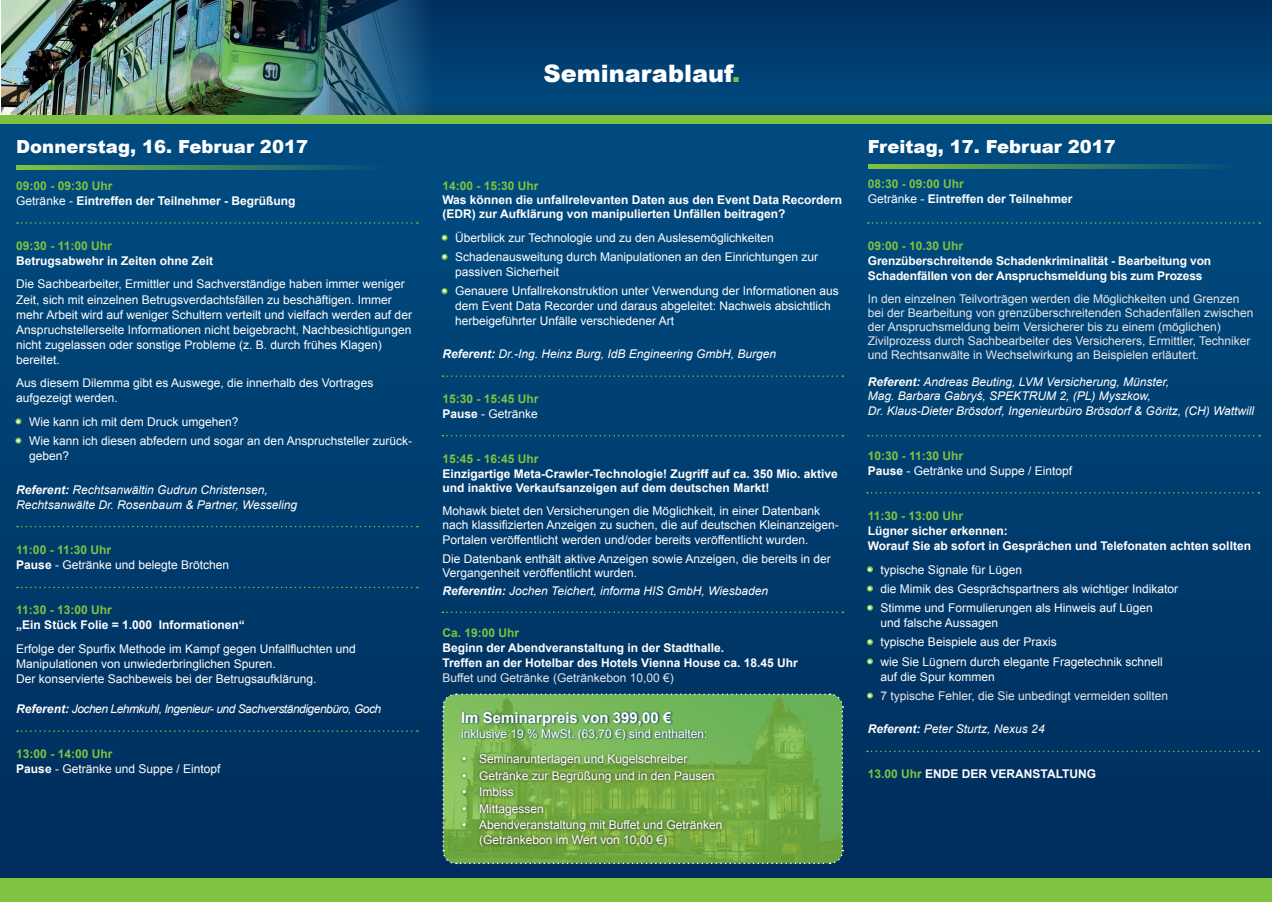
<style>
.page{position:relative;width:1272px;height:902px;background:#fff}
.page>*{position:absolute;margin:0;border:0;box-sizing:border-box;transform-origin:0 0}
.t1{font:900 24px "Arial";color:#fff}
.t2{font:900 18px "Arial";color:#fff}
.t3{font:700 15px "Arial";color:#fff}
.t4{font:12px/15px "Arial";color:#fff}
.t5{font:700 12px/15px "Arial";color:#fff}
.t6{font:12px/14.1px "Arial";color:#e6e7e9}
.t7{font:italic 12px/15px "Arial";color:#fff}
.t8{font:700 12px/15px "Arial";color:#7fc241}
.t9{font:italic 12px "Arial";letter-spacing:-.04em;color:#fff}
.s1{color:#7fc241}
.s2{font-weight:400}
.s3{font-weight:700}
.s4{font-weight:700;color:#7fc241}
.s5{color:#fff}
.s6{font-weight:400;color:#fff}
</style>
<div class="page">
<img style="left:1px;top:0;width:68px;height:115px">
<div style="left:69px;top:0;width:1202px;height:120px;background:#231f20;opacity:.75"></div>
<div style="left:0;top:122px;width:1271px;height:779px;background:linear-gradient(to bottom,#004d81,#002c5b)"></div>
<svg style="left:439px;top:232px;width:11px;height:11px"></svg>
<svg style="left:439px;top:251px;width:11px;height:11px"></svg>
<svg style="left:439px;top:285px;width:11px;height:11px"></svg>
<svg style="left:441px;top:692px;width:402px;height:172px;background:#6ea950"></svg>
<div style="left:0;top:878px;width:1271px;height:23px;background:#7fc241"></div>
<div style="left:0;top:115px;width:1271px;height:8px;background:#7fc241"></div>
<svg style="left:13px;top:416px;width:11px;height:10px"></svg>
<svg style="left:13px;top:435px;width:11px;height:11px"></svg>
<svg style="left:864px;top:563px;width:11px;height:11px"></svg>
<svg style="left:864px;top:583px;width:11px;height:10px"></svg>
<svg style="left:864px;top:602px;width:11px;height:11px"></svg>
<svg style="left:864px;top:636px;width:11px;height:11px"></svg>
<svg style="left:864px;top:655px;width:11px;height:11px"></svg>
<svg style="left:864px;top:690px;width:11px;height:10px"></svg>
<svg style="left:867px;top:164px;width:391px;height:4px;background:#3d8360"></svg>
<div style="left:460px;top:711px;width:248px;height:31px;background:#002e5e;opacity:.9"></div>
<svg style="left:17px;top:222px;width:401px;height:2px"></svg>
<svg style="left:17px;top:526px;width:401px;height:1px"></svg>
<svg style="left:867px;top:222px;width:393px;height:2px"></svg>
<svg style="left:867px;top:492px;width:392px;height:1px"></svg>
<svg style="left:867px;top:435px;width:393px;height:1px"></svg>
<svg style="left:442px;top:435px;width:401px;height:1px"></svg>
<svg style="left:17px;top:730px;width:401px;height:1px"></svg>
<svg style="left:16px;top:165px;width:391px;height:4px;background:#3d8360"></svg>
<svg style="left:17px;top:586px;width:401px;height:2px"></svg>
<svg style="left:442px;top:375px;width:401px;height:2px"></svg>
<svg style="left:867px;top:750px;width:392px;height:2px"></svg>
<svg style="left:442px;top:611px;width:401px;height:2px"></svg>
<div style="left:460px;top:752px;width:266px;height:98px;background:#231f20;opacity:.9"></div>
<h2 class="t2" style="left:16px;top:137px;width:293px">Donnerstag, 16. Februar 2017</h2>
<p class="t5" style="left:16px;top:178px;width:281px"><span class="s1">09:00 - 09:30 Uhr<br></span><span class="s2">Getränke -</span> Eintreffen der Teilnehmer - Begrüßung</p>
<p class="t8" style="left:16px;top:238px;width:97px">09:30 - 11:00 Uhr</p>
<p class="t5" style="left:16px;top:253px;width:198px">Betrugsabwehr in Zeiten ohne Zeit</p>
<p class="t4" style="left:16px;top:277px;width:397px">Die Sachbearbeiter, Ermittler und Sachverständige haben immer weniger Zeit, sich mit einzelnen Betrugsverdachtsfällen zu beschäftigen. Immer mehr Arbeit wird auf weniger Schultern verteilt und vielfach werden auf der Anspruchstellerseite Informationen nicht beigebracht, Nachbesichtigungen nicht zugelassen oder sonstige Probleme (z. B. durch frühes Klagen) bereitet.</p>
<p class="t4" style="left:16px;top:375px;width:358px">Aus diesem Dilemma gibt es Auswege, die innerhalb des Vortrages aufgezeigt werden.</p>
<p class="t4" style="left:16px;top:414px;width:224px">• Wie kann ich mit dem Druck umgehen?</p>
<p class="t4" style="left:29px;top:433px;width:384px;text-indent:-13px">• Wie kann ich diesen abfedern und sogar an den Anspruchsteller zurück&shy;geben?</p>
<p class="t7" style="left:16px;top:482px;width:282px"><span class="s3">Referent:</span> Rechtsanwältin Gudrun Christensen,<br>Rechtsanwälte Dr. Rosenbaum &amp; Partner, Wesseling</p>
<p class="t4" style="left:16px;top:542px;width:214px"><span class="s4">11:00 - 11:30 Uhr<br></span><span class="s3">Pause</span> - Getränke und belegte Brötchen</p>
<p class="t8" style="left:16px;top:602px;width:97px">11:30 - 13:00 Uhr</p>
<p class="t5" style="left:16px;top:617px;width:230px">„Ein Stück Folie = 1.000 Informationen“</p>
<p class="t4" style="left:16px;top:641px;width:341px">Erfolge der Spurfix Methode im Kampf gegen Unfallfluchten und<br>Manipulationen von unwiederbringlichen Spuren.<br>Der konservierte Sachbeweis bei der Betrugsaufklärung.</p>
<p class="t9" style="left:16px;top:700px;width:366px"><span class="s3">Referent:</span> Jochen Lehmkuhl, Ingenieur- und Sachverständigenbüro, Goch</p>
<p class="t4" style="left:16px;top:746px;width:206px"><span class="s4">13:00 - 14:00 Uhr<br></span><span class="s3">Pause</span> - Getränke und Suppe / Eintopf</p>
<h1 class="t1" style="left:543px;top:60px;width:198px">Seminarablauf<span class="s1">.</span></h1>
<p class="t8" style="left:442px;top:178px;width:98px">14:00 - 15:30 Uhr</p>
<p class="t5" style="left:442px;top:193px;width:401px;line-height:14.4px">Was können die unfallrelevanten Daten aus den Event Data Recordern (EDR) zur Aufklärung von manipulierten Unfällen beitragen?</p>
<p class="t4" style="left:442px;top:230px;width:333px">• Überblick zur Technologie und zu den Auslesemöglichkeiten</p>
<p class="t4" style="left:455px;top:249px;width:364px;text-indent:-13px">• Schadenausweitung durch Manipulationen an den Einrichtungen zur passiven Sicherheit</p>
<p class="t4" style="left:455px;top:284px;width:385px;text-indent:-13px">• Genauere Unfallrekonstruktion unter Verwendung der Informationen aus dem Event Data Recorder und daraus abgeleitet: Nachweis absichtlich herbeigeführter Unfälle verschiedener Art</p>
<p class="t7" style="left:442px;top:346px;width:335px"><span class="s3">Referent:</span> Dr.-Ing. Heinz Burg, IdB Engineering GmbH, Burgen</p>
<p class="t8" style="left:442px;top:392px;width:98px">15:30 - 15:45 Uhr<br><span class="s5">Pause</span> <span class="s6">- Getränke</span></p>
<p class="t8" style="left:442px;top:452px;width:98px">15:45 - 16:45 Uhr</p>
<p class="t5" style="left:442px;top:466px;width:397px;line-height:14.4px">Einzigartige Meta-Crawler-Technologie! Zugriff auf ca. 350 Mio. aktive und inaktive Verkaufsanzeigen auf dem deutschen Markt!</p>
<p class="t4" style="left:442px;top:503px;width:398px;line-height:14.4px">Mohawk bietet den Versicherungen die Möglichkeit, in einer Datenbank nach klassifizierten Anzeigen zu suchen, die auf deutschen Kleinanzeigen-<br>Portalen veröffentlicht werden und/oder bereits veröffentlicht wurden.</p>
<p class="t4" style="left:442px;top:551px;width:390px;line-height:14.4px">Die Datenbank enthält aktive Anzeigen sowie Anzeigen, die bereits in der<br>Vergangenheit veröffentlicht wurden.</p>
<p class="t7" style="left:442px;top:583px;width:327px"><span class="s3">Referentin:</span> Jochen Teichert, informa HIS GmbH, Wiesbaden</p>
<p class="t8" style="left:442px;top:625px;width:78px">Ca. 19:00 Uhr</p>
<p class="t5" style="left:442px;top:640px;width:357px">Beginn der Abendveranstaltung in der Stadthalle.<br>Treffen an der Hotelbar des Hotels Vienna House ca. 18.45 Uhr</p>
<p class="t6" style="left:442px;top:670px;width:233px">Buffet und Getränke (Getränkebon 10,00 €)</p>
<p class="t3" style="left:461px;top:707px;width:212px">Im Seminarpreis von 399,00 €</p>
<p class="t4" style="left:461px;top:726px;width:248px">inklusive 19 % MwSt. (63,70 €) sind enthalten:</p>
<p class="t4" style="left:462px;top:751px;width:227px">• Seminarunterlagen und Kugelschreiber</p>
<p class="t4" style="left:462px;top:768px;width:254px">• Getränke zur Begrüßung und in den Pausen</p>
<p class="t4" style="left:462px;top:784px;width:53px">• Imbiss</p>
<p class="t4" style="left:462px;top:801px;width:83px">• Mittagessen</p>
<p class="t4" style="left:479px;top:817px;width:245px;text-indent:-17px">• Abendveranstaltung mit Buffet und Getränken (Getränkebon im Wert von 10,00 €)</p>
<h2 class="t2" style="left:867px;top:137px;width:249px">Freitag, 17. Februar 2017</h2>
<p class="t5" style="left:867px;top:177px;width:206px"><span class="s1">08:30 - 09:00 Uhr<br></span><span class="s2">Getränke -</span> Eintreffen der Teilnehmer</p>
<p class="t8" style="left:867px;top:239px;width:97px">09:00 - 10.30 Uhr</p>
<p class="t5" style="left:867px;top:254px;width:345px">Grenzüberschreitende Schadenkriminalität - Bearbeitung von<br>Schadenfällen von der Anspruchsmeldung bis zum Prozess</p>
<p class="t6" style="left:867px;top:292px;width:387px">In den einzelnen Teilvorträgen werden die Möglichkeiten und Grenzen bei der Bearbeitung von grenzüberschreitenden Schadenfällen zwischen der Anspruchsmeldung beim Versicherer bis zu einem (möglichen)<br>Zivilprozess durch Sachbearbeiter des Versicherers, Ermittler, Techniker und Rechtsanwälte in Wechselwirkung an Beispielen erläutert.</p>
<p class="t7" style="left:867px;top:375px;width:303px;line-height:13.5px"><span class="s3">Referent:</span> Andreas Beuting, LVM Versicherung, Münster,<br>Mag. Barbara Gabryś, SPEKTRUM 2, (PL) Myszkow,</p>
<p class="t7" style="left:867px;top:403px;width:388px">Dr. Klaus-Dieter Brösdorf, Ingenieurbüro Brösdorf &amp; Göritz, (CH) Wattwill</p>
<p class="t4" style="left:867px;top:448px;width:206px"><span class="s4">10:30 - 11:30 Uhr<br></span><span class="s3">Pause</span> - Getränke und Suppe / Eintopf</p>
<p class="t8" style="left:867px;top:508px;width:97px">11:30 - 13:00 Uhr</p>
<p class="t5" style="left:867px;top:523px;width:384px">Lügner sicher erkennen:<br>Worauf Sie ab sofort in Gesprächen und Telefonaten achten sollten</p>
<p class="t4" style="left:867px;top:562px;width:156px">• typische Signale für Lügen</p>
<p class="t4" style="left:867px;top:581px;width:312px">• die Mimik des Gesprächspartners als wichtiger Indikator</p>
<p class="t4" style="left:880px;top:600px;width:274px;text-indent:-13px">• Stimme und Formulierungen als Hinweis auf Lügen und falsche Aussagen</p>
<p class="t4" style="left:867px;top:634px;width:190px">• typische Beispiele aus der Praxis</p>
<p class="t4" style="left:880px;top:654px;width:284px;text-indent:-13px">• wie Sie Lügnern durch elegante Fragetechnik schnell auf die Spur kommen</p>
<p class="t6" style="left:867px;top:688px;width:302px"><span class="s5">•</span> 7 typische Fehler, die Sie unbedingt vermeiden sollten</p>
<p class="t7" style="left:867px;top:721px;width:178px"><span class="s3">Referent:</span> Peter Sturtz, Nexus 24</p>
<p class="t5" style="left:867px;top:766px;width:230px"><span class="s1">13.00 Uhr</span> ENDE DER VERANSTALTUNG</p>
</div>
